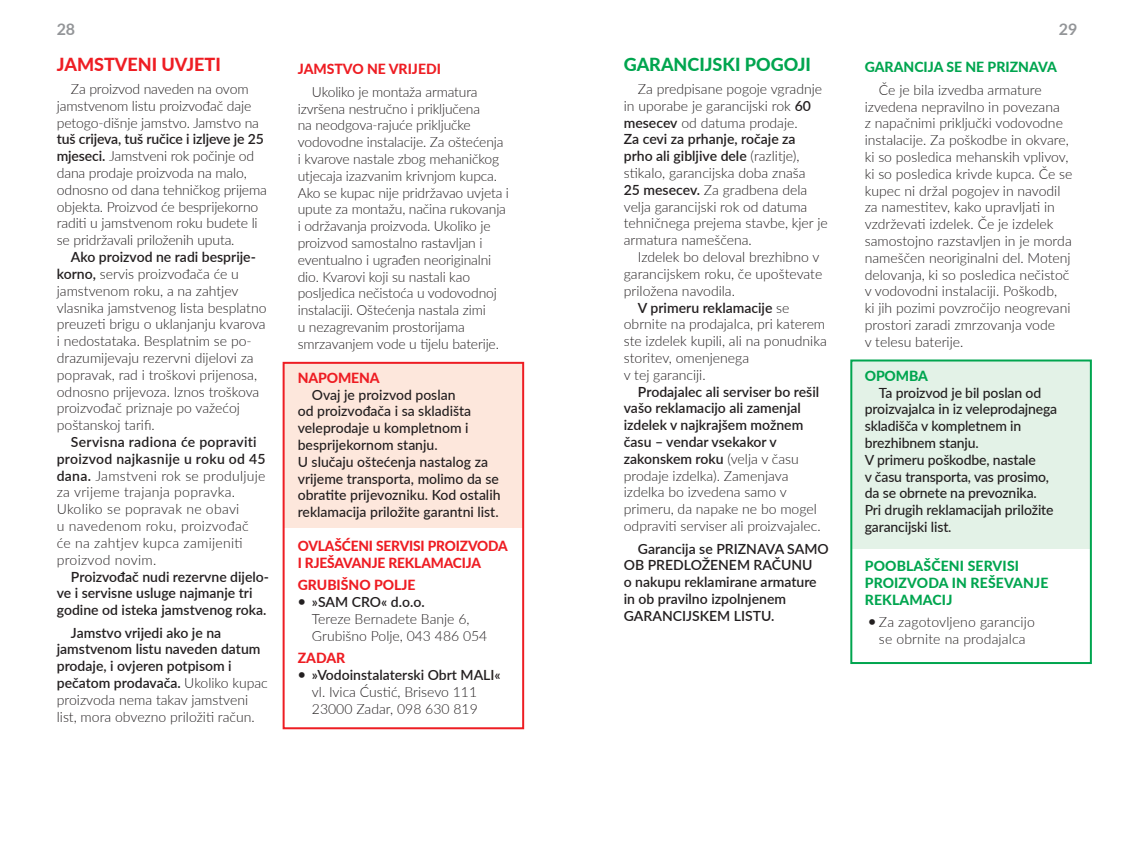
<style>
.page{position:relative;width:1134px;height:851px;background:#fff}
.page>*{position:absolute;margin:0;border:0;box-sizing:border-box;transform-origin:0 0}
.t1{font:800 18px "Lato";color:#00a54f}
.t2{font:800 18px "Lato";color:#ee1d23}
.t3{font:700 16px "Lato";color:#939598}
.t4{font:300 14px/16.8px "Lato";color:#231f20}
.t5{font:500 14px/16.8px "Lato";letter-spacing:-.01em;color:#231f20}
.t6{font:600 14px/16.8px "Lato";color:#231f20}
.t7{font:300 14px/16.8px "Lato";letter-spacing:.02em;color:#231f20}
.t8{font:800 14px/16.8px "Lato";letter-spacing:-.01em;color:#ee1d23}
.t9{font:800 14px/16.8px "Lato";letter-spacing:.01em;color:#00a54f}
.s1{font-weight:600}
.s2{font-weight:300}
</style>
<div class="page">
<div style="left:284px;top:363px;width:239px;height:164px;background:#fde7dc"></div>
<div style="left:283px;top:362px;width:241px;height:367px;border:2px solid #ee1d23"></div>
<div style="left:851px;top:360px;width:240px;height:189px;background:#e3f2e7"></div>
<div style="left:850px;top:359px;width:242px;height:305px;border:2px solid #00a54f"></div>
<p class="t3" style="left:57px;top:17px;width:20px">28</p>
<p class="t3" style="left:1059px;top:17px;width:20px">29</p>
<p class="t1" style="left:624px;top:52px;width:189px">GARANCIJSKI POGOJI</p>
<p class="t4" style="left:624px;top:80px;width:205px;text-indent:14px">Za predpisane pogoje vgradnje in uporabe je garancijski rok <span class="s1">60 mesecev</span> od datuma prodaje.<br><span class="s1">Za cevi za prhanje, ročaje za prho ali gibljive dele</span> (razlitje), stikalo, garancijska doba znaša<br><span class="s1">25 mesecev.</span> Za gradbena dela velja garancijski rok od datuma tehničnega prejema stavbe, kjer je armatura nameščena.</p>
<p class="t4" style="left:638px;top:248px;width:183px">Izdelek bo deloval brezhibno v</p>
<p class="t4" style="left:624px;top:265px;width:200px">garancijskem roku, če upoštevate</p>
<p class="t4" style="left:624px;top:282px;width:113px">priložena navodila.</p>
<p class="t6" style="left:638px;top:298px;width:153px">V primeru reklamacije <span class="s2">se</span></p>
<p class="t4" style="left:624px;top:315px;width:203px">obrnite na prodajalca, pri katerem</p>
<p class="t4" style="left:624px;top:332px;width:205px">ste izdelek kupili, ali na ponudnika</p>
<p class="t4" style="left:624px;top:349px;width:127px">storitev, omenjenega</p>
<p class="t4" style="left:624px;top:366px;width:83px">v tej garanciji.</p>
<p class="t4" style="left:624px;top:382px;width:198px;text-indent:14px"><span class="s1">Prodajalec ali serviser bo rešil vašo reklamacijo ali zamenjal izdelek v najkrajšem možnem času – vendar vsekakor v zakonskem roku</span> (velja v času prodaje izdelka). Zamenjava izdelka bo izvedena samo v primeru, da napake ne bo mogel odpraviti serviser ali proizvajalec.</p>
<p class="t6" style="left:624px;top:539px;width:206px;text-indent:14px">Garancija se PRIZNAVA SAMO<br>OB PREDLOŽENEM RAČUNU<br>o nakupu reklamirane armature in ob pravilno izpolnjenem<br>GARANCIJSKEM LISTU.</p>
<p class="t2" style="left:57px;top:52px;width:165px">JAMSTVENI UVJETI</p>
<p class="t4" style="left:57px;top:80px;width:204px;text-align:center">Za proizvod naveden na ovom jamstvenom listu proizvođač daje petogo-dišnje jamstvo. Jamstvo na</p>
<p class="t4" style="left:57px;top:130px;width:212px"><span class="s1">tuš crijeva, tuš ručice i izljeve je 25 mjeseci.</span> Jamstveni rok počinje od dana prodaje proizvoda na malo, odnosno od dana tehničkog prijema objekta. Proizvod će besprijekorno raditi u jamstvenom roku budete li se pridržavali priloženih uputa.</p>
<p class="t4" style="left:57px;top:248px;width:211px;text-indent:14px"><span class="s1">Ako proizvod ne radi besprije&shy;korno,</span> servis proizvođača će u jamstvenom roku, a na zahtjev vlasnika jamstvenog lista besplatno preuzeti brigu o uklanjanju kvarova i nedostataka. Besplatnim se po&shy;drazumijevaju rezervni dijelovi za popravak, rad i troškovi prijenosa, odnosno prijevoza. Iznos troškova proizvođač priznaje po važećoj poštanskoj tarifi.</p>
<p class="t7" style="left:57px;top:433px;width:210px;text-indent:14px"><span class="s1">Servisna radiona će popraviti proizvod najkasnije u roku od 45 dana.</span> Jamstveni rok se produljuje za vrijeme trajanja popravka.<br>Ukoliko se popravak ne obavi<br>u navedenom roku, proizvođač će na zahtjev kupca zamijeniti proizvod novim.</p>
<p class="t6" style="left:57px;top:567px;width:214px;text-indent:14px">Proizvođač nudi rezervne dijelo&shy;ve i servisne usluge najmanje tri godine od isteka jamstvenog roka.</p>
<p class="t6" style="left:57px;top:623px;width:213px;text-indent:14px">Jamstvo vrijedi ako je na jamstvenom listu naveden datum prodaje, i ovjeren potpisom i pečatom prodavača. <span class="s2">Ukoliko kupac proizvoda nema takav jamstveni list, mora obvezno priložiti račun.</span></p>
<p class="t9" style="left:865px;top:58px;width:194px">GARANCIJA SE NE PRIZNAVA</p>
<p class="t4" style="left:865px;top:81px;width:209px;text-indent:14px">Če je bila izvedba armature izvedena nepravilno in povezana<br>z napačnimi priključki vodovodne instalacije. Za poškodbe in okvare, ki so posledica mehanskih vplivov, ki so posledica krivde kupca. Če se kupec ni držal pogojev in navodil za namestitev, kako upravljati in vzdrževati izdelek. Če je izdelek samostojno razstavljen in je morda nameščen neoriginalni del. Motenj delovanja, ki so posledica nečistoč v vodovodni instalaciji. Poškodb,<br>ki jih pozimi povzročijo neogrevani prostori zaradi zmrzovanja vode<br>v telesu baterije.</p>
<p class="t9" style="left:865px;top:366px;width:65px">OPOMBA</p>
<p class="t5" style="left:865px;top:383px;width:194px;text-indent:14px">Ta proizvod je bil poslan od proizvajalca in iz veleprodajnega skladišča v kompletnem in brezhibnem stanju.<br>V primeru poškodbe, nastale<br>v času transporta, vas prosimo, da se obrnete na prevoznika.<br>Pri drugih reklamacijah priložite garancijski list.</p>
<p class="t9" style="left:865px;top:557px;width:185px">POOBLAŠČENI SERVISI<br>PROIZVODA IN REŠEVANJE<br>REKLAMACIJ</p>
<p class="t4" style="left:868px;top:613px;width:168px;text-align:center"><span class="s1">•</span> Za zagotovljeno garancijo se obrnite na prodajalca</p>
<p class="t8" style="left:298px;top:60px;width:145px">JAMSTVO NE VRIJEDI</p>
<p class="t4" style="left:298px;top:83px;width:213px;text-indent:14px">Ukoliko je montaža armatura izvršena nestručno i priključena<br>na neodgova-rajuće priključke vodovodne instalacije. Za oštećenja i kvarove nastale zbog mehaničkog utjecaja izazvanim krivnjom kupca.<br>Ako se kupac nije pridržavao uvjeta i upute za montažu, načina rukovanja i održavanja proizvoda. Ukoliko je proizvod samostalno rastavljan i eventualno i ugrađen neoriginalni dio. Kvarovi koji su nastali kao posljedica nečistoća u vodovodnoj instalaciji. Oštećenja nastala zimi<br>u nezagrevanim prostorijama smrzavanjem vode u tijelu baterije.</p>
<p class="t8" style="left:298px;top:368px;width:83px">NAPOMENA</p>
<p class="t5" style="left:298px;top:385px;width:204px;text-indent:14px">Ovaj je proizvod poslan<br>od proizvođača i sa skladišta veleprodaje u kompletnom i besprijekornom stanju.<br>U slučaju oštećenja nastalog za vrijeme transporta, molimo da se obratite prijevozniku. Kod ostalih reklamacija priložite garantni list.</p>
<p class="t8" style="left:298px;top:537px;width:212px">OVLAŠĆENI SERVISI PROIZVODA<br>I RJEŠAVANJE REKLAMACIJA</p>
<p class="t8" style="left:298px;top:576px;width:119px">GRUBIŠNO POLJE</p>
<p class="t6" style="left:298px;top:593px;width:128px">• »SAM CRO« d.o.o.</p>
<p class="t4" style="left:312px;top:610px;width:177px">Tereze Bernadete Banje 6,<br>Grubišno Polje, 043 486 054</p>
<p class="t8" style="left:298px;top:649px;width:49px">ZADAR</p>
<p class="t6" style="left:298px;top:666px;width:204px">• »Vodoinstalaterski Obrt MALI«</p>
<p class="t4" style="left:312px;top:683px;width:167px">vl. Ivica Ćustić, Brisevo 111<br>23000 Zadar, 098 630 819</p>
</div>
